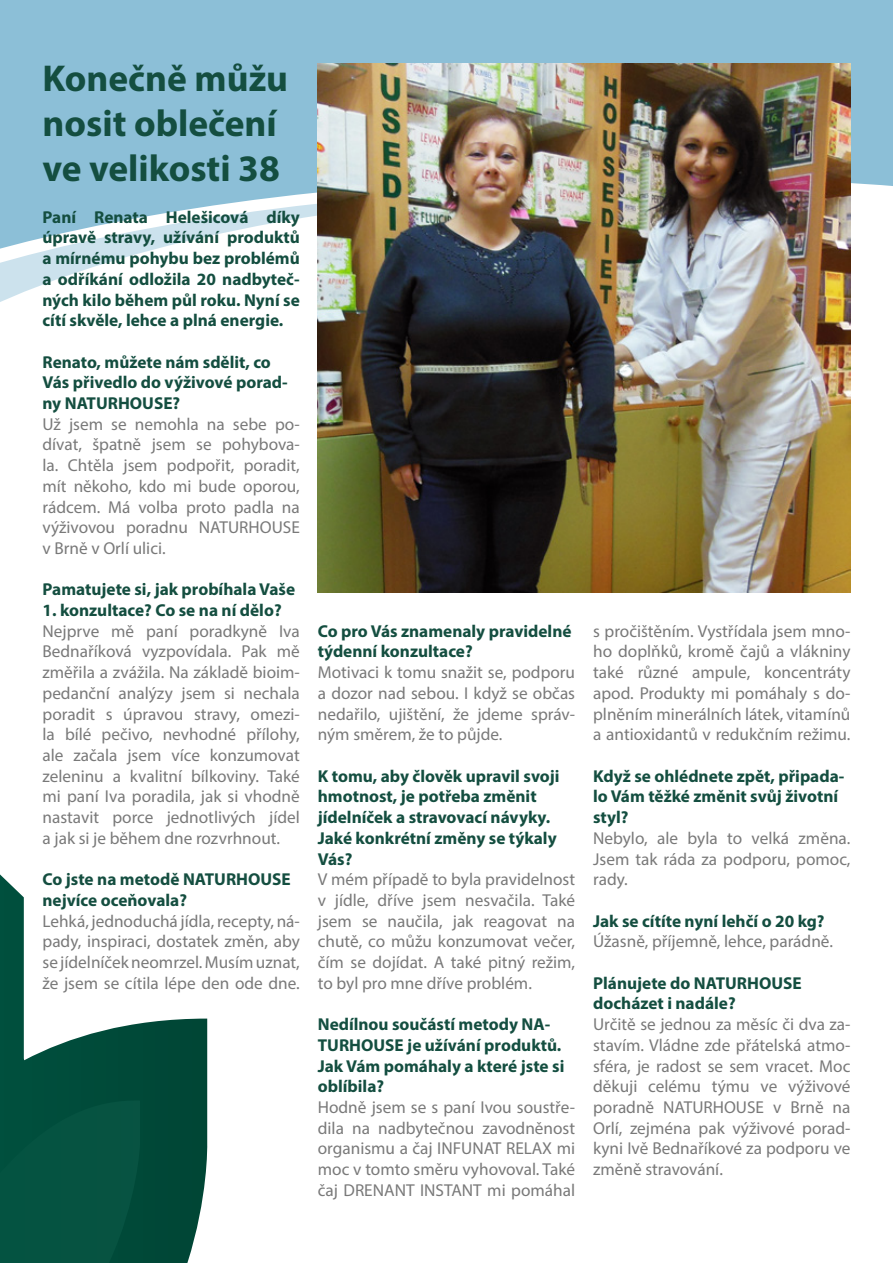
<style>
.page{position:relative;width:893px;height:1263px;background:#fff}
.page>*{position:absolute;margin:0;border:0;box-sizing:border-box;transform-origin:0 0}
.t1{font:700 37.5px/45px "Myriad Pro";color:#144e40}
.t2{font:17.25px/20.7px "Myriad Pro";color:#797979;text-align:justify}
.t3{font:700 17.25px/20.7px "Myriad Pro";color:#144e40}
</style>
<div class="page">
<svg style="left:0;top:874px;width:208px;height:389px"></svg>
<svg style="left:0;top:269px;width:851px;height:43px"></svg>
<svg style="left:0;top:255px;width:851px;height:14px"></svg>
<svg style="left:0;top:0;width:893px;height:255px;background:#98c5da"></svg>
<img style="left:318px;top:64px;width:532px;height:528px">
<h1 class="t1" style="left:43px;top:55px;width:247px">Konečně můžu nosit oblečení ve velikosti 38</h1>
<p class="t3" style="left:43px;top:206px;width:259px;text-align:justify">Paní Renata Helešicová díky úpravě stravy, užívání produktů a mírnému pohybu bez problémů a odříkání odložila 20 nadbyteč&shy;ných kilo během půl roku. Nyní se cítí skvěle, lehce a plná energie.</p>
<p class="t3" style="left:43px;top:351px;width:247px">Renato, můžete nám sdělit, co<br>Vás přivedlo do výživové porad&shy;ny NATURHOUSE?</p>
<p class="t2" style="left:43px;top:413px;width:259px">Už jsem se nemohla na sebe po&shy;dívat, špatně jsem se pohybova&shy;la. Chtěla jsem podpořit, poradit, mít někoho, kdo mi bude oporou, rádcem. Má volba proto padla na výživovou poradnu NATURHOUSE v Brně v Orlí ulici.</p>
<p class="t3" style="left:43px;top:579px;width:254px">Pamatujete si, jak probíhala Vaše</p>
<p class="t3" style="left:43px;top:599px;width:241px">1. konzultace? Co se na ní dělo?</p>
<p class="t2" style="left:43px;top:620px;width:259px">Nejprve mě paní poradkyně Iva Bednaříková vyzpovídala. Pak mě změřila a zvážila. Na základě bioim&shy;pedanční analýzy jsem si nechala poradit s úpravou stravy, omezi&shy;la bílé pečivo, nevhodné přílohy, ale začala jsem více konzumovat zeleninu a kvalitní bílkoviny. Také mi paní Iva poradila, jak si vhodně nastavit porce jednotlivých jídel a jak si je během dne rozvrhnout.</p>
<p class="t3" style="left:43px;top:868px;width:250px">Co jste na metodě NATURHOUSE nejvíce oceňovala?</p>
<p class="t2" style="left:43px;top:910px;width:259px">Lehká, jednoduchá jídla, recepty, ná&shy;pady, inspiraci, dostatek změn, aby se jídelníček neomrzel. Musím uznat, že jsem se cítila lépe den ode dne.</p>
<p class="t3" style="left:318px;top:620px;width:255px">Co pro Vás znamenaly pravidelné týdenní konzultace?</p>
<p class="t2" style="left:318px;top:662px;width:259px">Motivaci k tomu snažit se, podporu a dozor nad sebou. I když se občas nedařilo, ujištění, že jdeme správ&shy;ným směrem, že to půjde.</p>
<p class="t3" style="left:318px;top:765px;width:243px">K tomu, aby člověk upravil svoji hmotnost, je potřeba změnit jídelníček a stravovací návyky.<br>Jaké konkrétní změny se týkaly<br>Vás?</p>
<p class="t2" style="left:318px;top:869px;width:259px">V mém případě to byla pravidelnost v jídle, dříve jsem nesvačila. Také jsem se naučila, jak reagovat na chutě, co můžu konzumovat večer, čím se dojídat. A také pitný režim, to byl pro mne dříve problém.</p>
<p class="t3" style="left:318px;top:1013px;width:248px">Nedílnou součástí metody NA-<br>TURHOUSE je užívání produktů.<br>Jak Vám pomáhaly a které jste si oblíbila?</p>
<p class="t2" style="left:318px;top:1096px;width:259px">Hodně jsem se s paní Ivou soustře&shy;dila na nadbytečnou zavodněnost organismu a čaj INFUNAT RELAX mi moc v tomto směru vyhovoval. Také čaj DRENANT INSTANT mi pomáhal</p>
<p class="t2" style="left:593px;top:620px;width:259px">s pročištěním. Vystřídala jsem mno&shy;ho doplňků, kromě čajů a vlákniny také různé ampule, koncentráty apod. Produkty mi pomáhaly s do&shy;plněním minerálních látek, vitamínů a antioxidantů v redukčním režimu.</p>
<p class="t3" style="left:593px;top:765px;width:253px">Když se ohlédnete zpět, připada&shy;lo Vám těžké změnit svůj životní styl?</p>
<p class="t2" style="left:593px;top:827px;width:259px">Nebylo, ale byla to velká změna.<br>Jsem tak ráda za podporu, pomoc, rady.</p>
<p class="t3" style="left:593px;top:910px;width:233px">Jak se cítíte nyní lehčí o 20 kg?</p>
<p class="t2" style="left:593px;top:931px;width:241px">Úžasně, příjemně, lehce, parádně.</p>
<p class="t3" style="left:593px;top:972px;width:210px">Plánujete do NATURHOUSE docházet i nadále?</p>
<p class="t2" style="left:593px;top:1014px;width:259px">Určitě se jednou za měsíc či dva za&shy;stavím. Vládne zde přátelská atmo&shy;sféra, je radost se sem vracet. Moc děkuji celému týmu ve výživové poradně NATURHOUSE v Brně na Orlí, zejména pak výživové porad&shy;kyni Ivě Bednaříkové za podporu ve změně stravování.</p>
</div>
